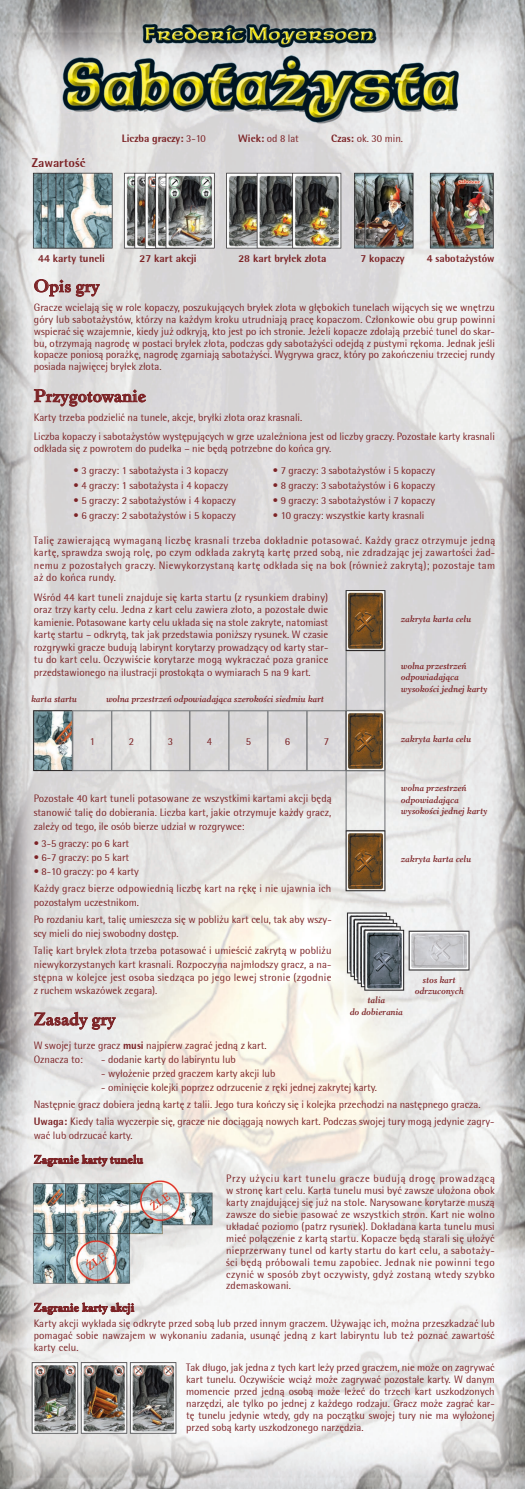
<style>
.page{position:relative;width:525px;height:1489px;background:#fff}
.page>*{position:absolute;margin:0;border:0;box-sizing:border-box;transform-origin:0 0}
.t1{font:18.75px "Revivl 555 EU Bold";color:#7c2326}
.t2{font:12.5px "Revivl 555 EU Bold";color:#7c2326}
.t3{font:12.5px "Rotis Semi Sans Pl Ex Bd";color:#7c2326}
.t4{font:10.75px "Rotis Semi Sans Pl";letter-spacing:.02em;color:#7c2326}
.t5{font:10.62px/11.9px "Rotis Semi Sans Pl";color:#7c2326;text-align:justify}
.t6{font:10.62px "Rotis Semi Sans Pl Ex Bd";color:#7c2326}
.t7{font:10.62px/17.2px "Rotis Semi Sans Pl";letter-spacing:.02em;color:#7c2326}
.t8{font:italic 10px/11.2px "Revivl 555 EU Bold";color:#7c2326;text-align:center}
.s1{font-family:"Rotis Semi Sans Pl"}
.s2{font-family:"Rotis Semi Sans Pl Ex Bd"}
.s3{font-size:10.62px}
</style>
<div class="page">
<img style="left:0;top:0;width:524px;height:1488px">
<svg style="left:34px;top:279px;width:66px;height:18px"></svg>
<svg style="left:34px;top:388px;width:112px;height:19px;background:#c2a9a9"></svg>
<svg style="left:34px;top:1011px;width:82px;height:19px;background:#c5abac"></svg>
<svg style="left:34px;top:1154px;width:109px;height:12px"></svg>
<svg style="left:34px;top:1302px;width:100px;height:12px"></svg>
<p class="t3" style="left:32px;top:155px;width:55px">Zawartość</p>
<p class="t6" style="left:122px;top:132px;width:85px">Liczba graczy: <span class="s1">3-10</span></p>
<p class="t5" style="left:238px;top:133px;width:62px"><span class="s2">Wiek:</span> od 8 lat</p>
<p class="t5" style="left:331px;top:133px;width:73px"><span class="s2">Czas:</span> ok. 30 min.</p>
<p class="t6" style="left:38px;top:252px;width:68px">44 karty tuneli</p>
<p class="t6" style="left:140px;top:252px;width:58px">27 kart akcji</p>
<p class="t6" style="left:238px;top:252px;width:89px">28 kart bryłek złota</p>
<p class="t6" style="left:360px;top:252px;width:45px">7 kopaczy</p>
<p class="t6" style="left:426px;top:252px;width:69px">4 sabotażystów</p>
<h1 class="t1" style="left:34px;top:274px;width:67px">Opis gry</h1>
<p class="t5" style="left:34px;top:301px;width:462px">Gracze wcielają się w role kopaczy, poszukujących bryłek złota w głębokich tunelach wijących się we wnętrzu góry lub sabotażystów, którzy na każdym kroku utrudniają pracę kopaczom. Członkowie obu grup powinni wspierać się wzajemnie, kiedy już odkryją, kto jest po ich stronie. Jeżeli kopacze zdołają przebić tunel do skar&shy;bu, otrzymają nagrodę w postaci bryłek złota, podczas gdy sabotażyści odejdą z pustymi rękoma. Jednak jeśli kopacze poniosą porażkę, nagrodę zgarniają sabotażyści. Wygrywa gracz, który po zakończeniu trzeciej rundy posiada najwięcej bryłek złota.</p>
<h1 class="t1" style="left:34px;top:384px;width:114px">Przygotowanie</h1>
<p class="t5" style="left:34px;top:407px;width:462px;line-height:19px">Karty trzeba podzielić na tunele, akcje, bryłki złota oraz krasnali.<br>Liczba kopaczy i sabotażystów występujących w grze uzależniona jest od liczby graczy. Pozostałe karty krasnali</p>
<p class="t5" style="left:34px;top:442px;width:299px">odkłada się z powrotem do pudełka – nie będą potrzebne do końca gry.</p>
<p class="t5" style="left:74px;top:464px;width:156px">• 3 graczy: 1 sabotażysta i 3 kopaczy</p>
<p class="t5" style="left:74px;top:479px;width:156px">• 4 graczy: 1 sabotażysta i 4 kopaczy</p>
<p class="t5" style="left:74px;top:494px;width:163px">• 5 graczy: 2 sabotażystów i 4 kopaczy</p>
<p class="t5" style="left:74px;top:509px;width:163px">• 6 graczy: 2 sabotażystów i 5 kopaczy</p>
<p class="t5" style="left:273px;top:464px;width:163px">• 7 graczy: 3 sabotażystów i 5 kopaczy</p>
<p class="t5" style="left:273px;top:479px;width:163px">• 8 graczy: 3 sabotażystów i 6 kopaczy</p>
<p class="t5" style="left:273px;top:494px;width:163px">• 9 graczy: 3 sabotażystów i 7 kopaczy</p>
<p class="t5" style="left:273px;top:509px;width:153px">• 10 graczy: wszystkie karty krasnali</p>
<p class="t5" style="left:34px;top:533px;width:462px;line-height:12.5px">Talię zawierającą wymaganą liczbę krasnali trzeba dokładnie potasować. Każdy gracz otrzymuje jedną kartę, sprawdza swoją rolę, po czym odkłada zakrytą kartę przed sobą, nie zdradzając jej zawartości żad&shy;nemu z pozostałych graczy. Niewykorzystaną kartę odkłada się na bok (również zakrytą); pozostaje tam</p>
<p class="t4" style="left:34px;top:571px;width:84px"><span class="s3">aż</span> do końca rundy.</p>
<p class="t5" style="left:34px;top:590px;width:296px;line-height:12.5px">Wśród 44 kart tuneli znajduje się karta startu (z rysunkiem drabiny) oraz trzy karty celu. Jedna z kart celu zawiera złoto, a pozostałe dwie kamienie. Potasowane karty celu układa się na stole zakryte, natomiast kartę startu – odkrytą, tak jak przedstawia poniższy rysunek. W czasie rozgrywki gracze budują labirynt korytarzy prowadzący od karty star&shy;tu do kart celu. Oczywiście korytarze mogą wykraczać poza granice przedstawionego na ilustracji prostokąta o wymiarach 5 na 9 kart.</p>
<p class="t8" style="left:401px;top:613px;width:71px">zakryta karta celu</p>
<p class="t8" style="left:401px;top:660px;width:88px;text-align:left">wolna przestrzeń odpowiadająca wysokości jednej karty</p>
<p class="t8" style="left:31px;top:693px;width:47px">karta startu</p>
<p class="t8" style="left:106px;top:693px;width:219px">wolna przestrzeń odpowiadająca szerokości siedmiu kart</p>
<p class="t5" style="left:90px;top:735px;width:7px">1</p>
<p class="t5" style="left:129px;top:735px;width:7px">2</p>
<p class="t5" style="left:168px;top:735px;width:7px">3</p>
<p class="t5" style="left:207px;top:735px;width:7px">4</p>
<p class="t5" style="left:246px;top:735px;width:7px">5</p>
<p class="t5" style="left:285px;top:735px;width:7px">6</p>
<p class="t5" style="left:323px;top:735px;width:7px">7</p>
<p class="t8" style="left:401px;top:733px;width:71px">zakryta karta celu</p>
<p class="t8" style="left:401px;top:782px;width:88px;text-align:left">wolna przestrzeń odpowiadająca wysokości jednej karty</p>
<p class="t5" style="left:34px;top:791px;width:299px;line-height:13.8px">Pozostałe 40 kart tuneli potasowane ze wszystkimi kartami akcji będą stanowić talię do dobierania. Liczba kart, jakie otrzymuje każdy gracz, zależy od tego, ile osób bierze udział w rozgrywce:</p>
<p class="t5" style="left:34px;top:837px;width:97px">• 3-5 graczy: po 6 kart</p>
<p class="t5" style="left:34px;top:851px;width:97px">• 6-7 graczy: po 5 kart</p>
<p class="t7" style="left:34px;top:862px;width:299px">• 8-10 graczy: po 4 karty<br>Każdy gracz bierze odpowiednią liczbę kart na rękę i nie ujawnia ich</p>
<p class="t5" style="left:34px;top:893px;width:299px;line-height:17.2px">pozostałym uczestnikom.<br>Po rozdaniu kart, talię umieszcza się w pobliżu kart celu, tak aby wszy-</p>
<p class="t5" style="left:34px;top:924px;width:299px;line-height:17.2px">scy mieli do niej swobodny dostęp.<br>Talię kart bryłek złota trzeba potasować i umieścić zakrytą w pobliżu</p>
<p class="t5" style="left:34px;top:957px;width:299px;line-height:13.8px">niewykorzystanych kart krasnali. Rozpoczyna najmłodszy gracz, a na&shy;stępna w kolejce jest osoba siedząca po jego lewej stronie (zgodnie</p>
<p class="t5" style="left:34px;top:984px;width:125px">z ruchem wskazówek zegara).</p>
<p class="t8" style="left:415px;top:973px;width:50px">stos kart odrzuconych</p>
<h1 class="t1" style="left:34px;top:1007px;width:83px">Zasady gry</h1>
<p class="t5" style="left:34px;top:1038px;width:234px;line-height:13.8px">W swojej turze gracz <span class="s2">musi</span> najpierw zagrać jedną z kart.<br>Oznacza to:</p>
<p class="t8" style="left:401px;top:852px;width:71px">zakryta karta celu</p>
<p class="t8" style="left:350px;top:994px;width:54px">talia<br>do dobierania</p>
<p class="t5" style="left:101px;top:1053px;width:136px">- dodanie karty do labiryntu lub</p>
<p class="t5" style="left:101px;top:1067px;width:175px">- wyłożenie przed graczem karty akcji lub</p>
<p class="t5" style="left:34px;top:1078px;width:462px;line-height:17.2px;text-align:left;text-indent:68px">- ominięcie kolejki poprzez odrzucenie z ręki jednej zakrytej karty.<br>Następnie gracz dobiera jedną kartę z talii. Jego tura kończy się i kolejka przechodzi na następnego gracza.<br><span class="s2">Uwaga:</span> Kiedy talia wyczerpie się, gracze nie dociągają nowych kart. Podczas swojej tury mogą jedynie zagry-</p>
<p class="t5" style="left:34px;top:1129px;width:100px">wać lub odrzucać karty.</p>
<p class="t2" style="left:34px;top:1151px;width:111px">Zagranie karty tunelu</p>
<p class="t5" style="left:226px;top:1172px;width:270px">Przy użyciu kart tunelu gracze budują drogę prowadzącą w stronę kart celu. Karta tunelu musi być zawsze ułożona obok karty znajdującej się już na stole. Narysowane korytarze muszą zawsze do siebie pasować ze wszystkich stron. Kart nie wolno układać poziomo (patrz rysunek). Dokładana karta tunelu musi mieć połączenie z kartą startu. Kopacze będą starali się ułożyć nieprzerwany tunel od karty startu do kart celu, a sabotaży&shy;ści będą próbowali temu zapobiec. Jednak nie powinni tego czynić w sposób zbyt oczywisty, gdyż zostaną wtedy szybko zdemaskowani.</p>
<p class="t2" style="left:34px;top:1299px;width:102px">Zagranie karty akcji</p>
<p class="t5" style="left:34px;top:1317px;width:462px">Karty akcji wykłada się odkryte przed sobą lub przed innym graczem. Używając ich, można przeszkadzać lub pomagać sobie nawzajem w wykonaniu zadania, usunąć jedną z kart labiryntu lub też poznać zawartość karty celu.</p>
<p class="t5" style="left:186px;top:1361px;width:310px">Tak długo, jak jedna z tych kart leży przed graczem, nie może on zagrywać kart tunelu. Oczywiście wciąż może zagrywać pozostałe karty. W danym momencie przed jedną osobą może leżeć do trzech kart uszkodzonych narzędzi, ale tylko po jednej z każdego rodzaju. Gracz może zagrać kar&shy;tę tunelu jedynie wtedy, gdy na początku swojej tury nie ma wyłożonej przed sobą karty uszkodzonego narzędzia.</p>
</div>
